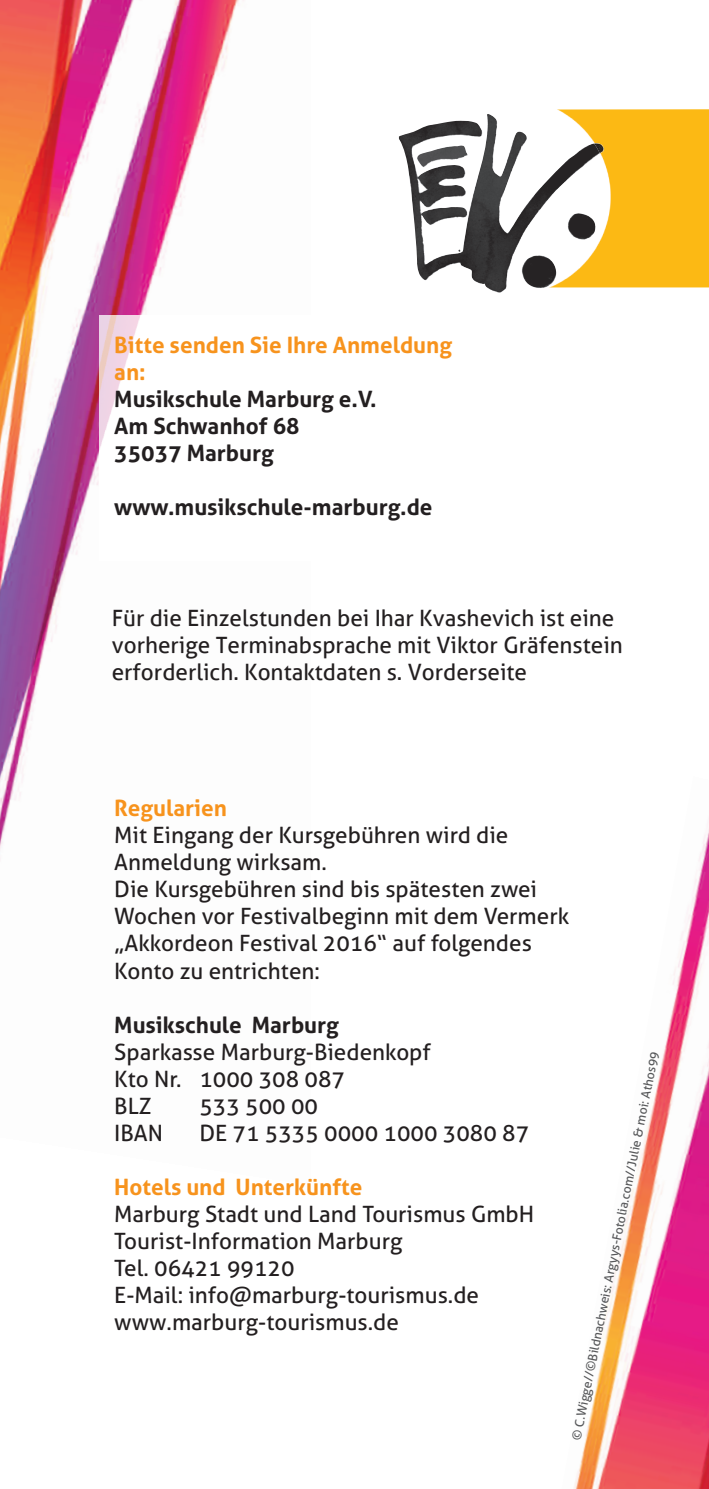
<style>
.page{position:relative;width:709px;height:1489px;background:#fff}
.page>*{position:absolute;margin:0;border:0;box-sizing:border-box;transform-origin:0 0}
.t1{font:22.5px/27px "Aller";color:#231f20}
.t2{font:22.5px/27px "Aller";color:#231f20}
.t3{font:700 22.5px/27px "Aller";color:#231f20}
.t4{font:700 22.5px/27px "Aller";color:#f7931d}
.t5{font:12.5px "Aller";color:#57585a}
</style>
<div class="page">
<img style="left:0;top:0;width:244px;height:850px">
<img style="left:574px;top:829px;width:135px;height:659px">
<div style="left:557px;top:109px;width:152px;height:178px;background:#fcb914"></div>
<img style="left:399px;top:114px;width:201px;height:179px">
<svg style="left:594px;top:143px;width:10px;height:11px"></svg>
<img style="left:99px;top:315px;width:145px;height:245px">
<p class="t4" style="left:114px;top:331px;width:339px">Bitte senden Sie Ihre Anmeldung an:</p>
<p class="t3" style="left:114px;top:385px;width:264px">Musikschule Marburg e.V.<br>Am Schwanhof 68<br>35037 Marburg</p>
<p class="t3" style="left:114px;top:493px;width:320px">www.musikschule-marburg.de</p>
<p class="t2" style="left:112px;top:605px;width:512px">Für die Einzelstunden bei Ihar Kvashevich ist eine vorherige Terminabsprache mit Viktor Gräfenstein erforderlich. Kontaktdaten s. Vorderseite</p>
<p class="t4" style="left:114px;top:794px;width:114px">Regularien</p>
<p class="t1" style="left:114px;top:821px;width:456px">Mit Eingang der Kursgebühren wird die Anmeldung wirksam.<br>Die Kursgebühren sind bis spätesten zwei Wochen vor Festivalbeginn mit dem Vermerk „Akkordeon Festival 2016“ auf folgendes Konto zu entrichten:</p>
<p class="t3" style="left:114px;top:1010px;width:226px">Musikschule Marburg</p>
<p class="t1" style="left:114px;top:1037px;width:318px">Sparkasse Marburg-Biedenkopf<br>Kto Nr. 1000 308 087<br>BLZ</p>
<p class="t5" style="left:570px;top:1438px;width:398px;rotate:-79deg">© C.Wigge//©Bildnachweis: Argyys-Fotolia.com//Julie &amp; moi: Athos99</p>
<p class="t1" style="left:199px;top:1091px;width:120px">533 500 00</p>
<p class="t1" style="left:114px;top:1118px;width:50px">IBAN</p>
<p class="t1" style="left:199px;top:1118px;width:331px">DE 71 5335 0000 1000 3080 87</p>
<p class="t4" style="left:114px;top:1172px;width:250px">Hotels und Unterkünfte</p>
<p class="t1" style="left:114px;top:1199px;width:421px">Marburg Stadt und Land Tourismus GmbH<br>Tourist-Information Marburg<br>Tel. 06421 99120<br>E-Mail: info@marburg-tourismus.de www.marburg-tourismus.de</p>
</div>
